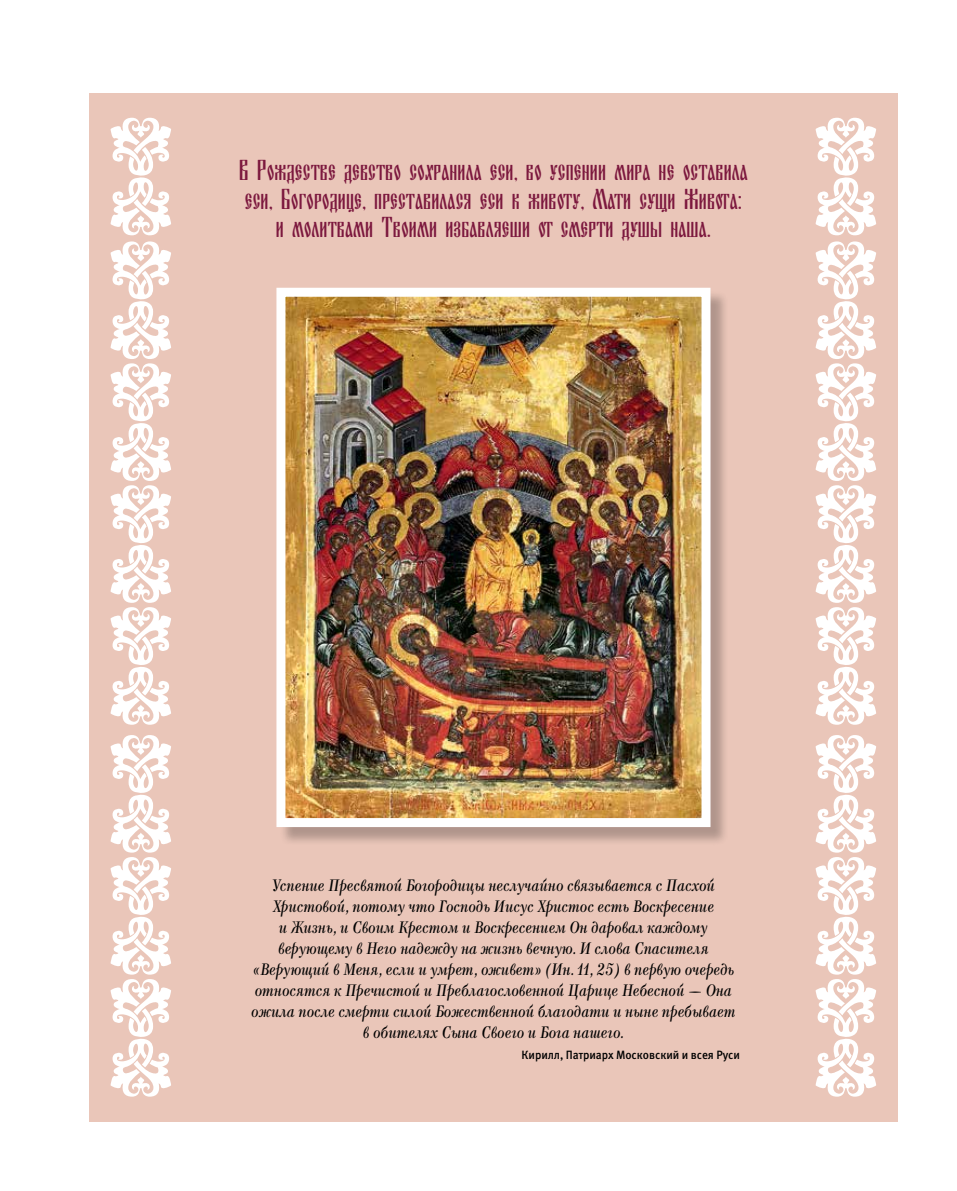
<style>
.page{position:relative;width:957px;height:1191px;background:#fff}
.page>*{position:absolute;margin:0;border:0;box-sizing:border-box;transform-origin:0 0}
.t1{font:30px/28.5px "Blagovest One";color:#7c183e;text-align:center}
.t2{font:italic 16.5px/21px "Kuzanyan";letter-spacing:-.005em;color:#000;text-align:center;scale:.95 1}
.t3{font:500 12px "Meta Pro";letter-spacing:-.005em;color:#000;scale:.95 1}
</style>
<div class="page">
<div style="left:89px;top:93px;width:808px;height:1028px;background:#eac6b9"></div>
<svg style="left:111px;top:735px;width:60px;height:361px"></svg>
<svg style="left:111px;top:241px;width:60px;height:483px"></svg>
<svg style="left:111px;top:118px;width:60px;height:117px"></svg>
<svg style="left:815px;top:735px;width:61px;height:361px"></svg>
<svg style="left:815px;top:241px;width:61px;height:483px"></svg>
<svg style="left:815px;top:118px;width:61px;height:117px"></svg>
<div style="left:279px;top:290px;width:450px;height:556px;background:#000;opacity:.25"></div>
<img style="left:286px;top:298px;width:414px;height:519px">
<div style="left:276px;top:288px;width:434px;height:539px;border:9px solid #fff"></div>
<h1 class="t1" style="left:239px;top:156px;width:510px">В Рождестве девство сохранила еси, во успении мира не оставила еси, Богородице, преставилася еси к животу, Мати сущи Живота: и молитвами Твоими избавляеши от смерти душы наша.</h1>
<p class="t2" style="left:251px;top:875px;width:511px">Успение Пресвятой Богородицы неслучайно связывается с Пасхой Христовой, потому что Господь Иисус Христос есть Воскресение<br>и Жизнь, и Своим Крестом и Воскресением Он даровал каждому верующему в Него надежду на жизнь вечную. И слова Спасителя «Верующий в Меня, если и умрет, оживет» (Ин. 11, 25) в первую очередь относятся к Пречистой и Преблагословенной Царице Небесной — Она ожила после смерти силой Божественной благодати и ныне пребывает в обителях Сына Своего и Бога нашего.</p>
<p class="t3" style="left:521px;top:1047px;width:231px">Кирилл, Патриарх Московский и всея Руси</p>
</div>
